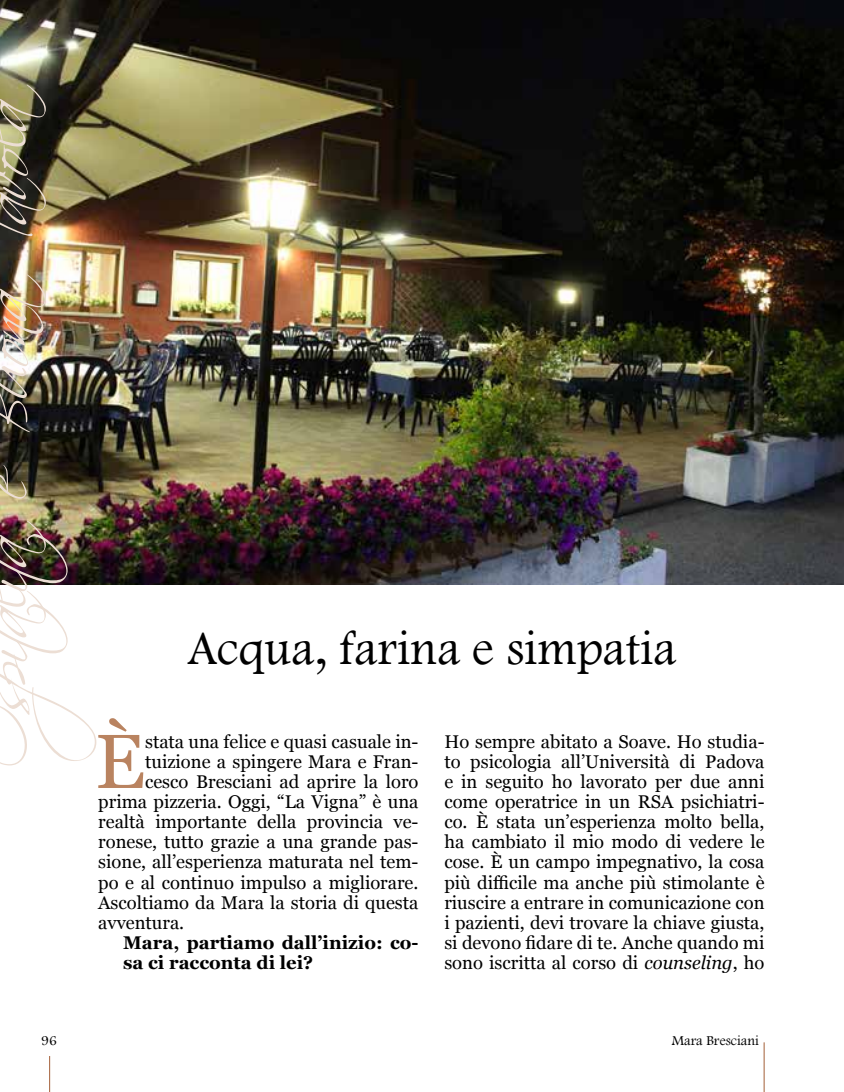
<style>
.page{position:relative;width:844px;height:1092px;background:#fff}
.page>*{position:absolute;margin:0;border:0;box-sizing:border-box;transform-origin:0 0}
.t1{font:76.48px "Georgia";color:#b98360}
.t2{font:73.5px "Scriptina";letter-spacing:-.36em;color:#ecded4}
.t3{font:49px "Footlight MT Light";color:#000}
.t4{font:18.38px/20.1px "Georgia";color:#000;text-align:justify}
.t5{font:700 18.38px/20.1px "Georgia";color:#000}
.t6{font:14px "Footlight MT Light";color:#000}
.s1{font-style:italic}
</style>
<div class="page">
<hr style="left:49px;top:1055px;width:1px;height:36px;background:#a45f37">
<hr style="left:763px;top:1042px;width:1px;height:49px;background:#a45f37">
<img style="left:0;top:0;width:843px;height:584px">
<h2 class="t2" style="left:-42px;top:714px;width:631px;rotate:-90deg">spitaita e Buona avo a</h2>
<h3 class="t3" style="left:187px;top:619px;width:490px">Acqua, farina e simpatia</h3>
<h1 class="t1" style="left:95px;top:705px;width:51px">È</h1>
<p class="t4" style="left:444px;top:730px;width:321px">Ho sempre abitato a Soave. Ho studia&shy;to psicologia all’Università di Padova e in seguito ho lavorato per due anni come operatrice in un RSA psichiatri&shy;co. È stata un’esperienza molto bella, ha cambiato il mio modo di vedere le cose. È un campo impegnativo, la cosa più difficile ma anche più stimolante è riuscire a entrare in comunicazione con i pazienti, devi trovare la chiave giusta, si devono fidare di te. Anche quando mi sono iscritta al corso di <span class="s1">counseling</span>, ho</p>
<p class="t4" style="left:145px;top:730px;width:275px">stata una felice e quasi casuale in-</p>
<p class="t4" style="left:145px;top:750px;width:275px">tuizione a spingere Mara e Fran-</p>
<p class="t4" style="left:145px;top:770px;width:275px">cesco Bresciani ad aprire la loro</p>
<p class="t4" style="left:98px;top:790px;width:321px">prima pizzeria. Oggi, “La Vigna” è una</p>
<p class="t4" style="left:98px;top:811px;width:321px">realtà importante della provincia ve-</p>
<p class="t4" style="left:98px;top:831px;width:321px">ronese, tutto grazie a una grande pas-</p>
<p class="t4" style="left:98px;top:851px;width:321px">sione, all’esperienza maturata nel tem-</p>
<p class="t4" style="left:98px;top:871px;width:321px">po e al continuo impulso a migliorare.</p>
<p class="t4" style="left:98px;top:891px;width:321px">Ascoltiamo da Mara la storia di questa</p>
<p class="t4" style="left:98px;top:911px;width:87px">avventura.</p>
<p class="t5" style="left:123px;top:931px;width:297px">Mara, partiamo dall’inizio: co&shy;sa ci racconta di lei?</p>
<p class="t6" style="left:41px;top:1031px;width:17px">96</p>
<p class="t6" style="left:671px;top:1031px;width:89px">Mara Bresciani</p>
</div>
